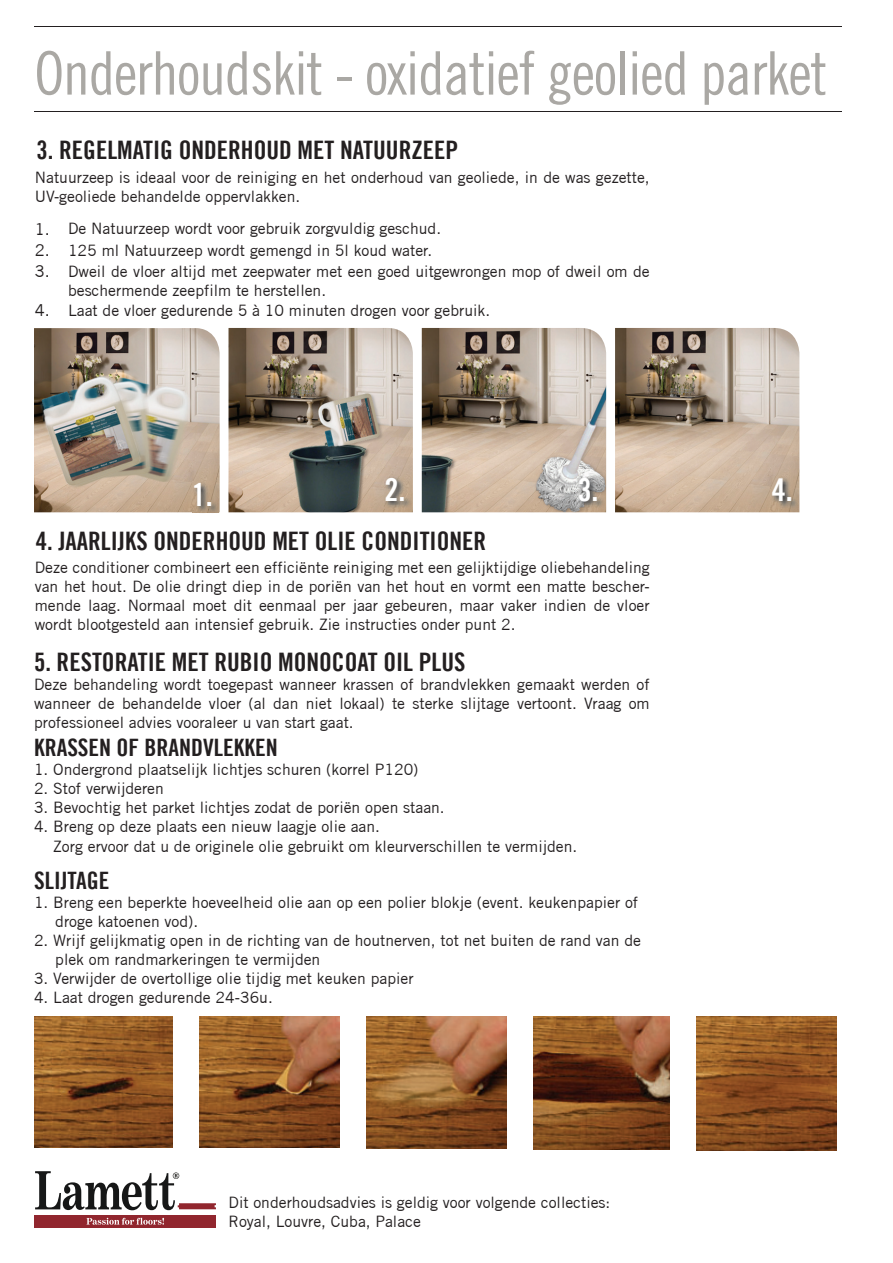
<style>
.page{position:relative;width:893px;height:1263px;background:#fff}
.page>*{position:absolute;margin:0;border:0;box-sizing:border-box;transform-origin:0 0}
.t1{font:60px "Trade Gothic LT Std Cn 18";letter-spacing:-.02em;color:#aaa8a4}
.t2{font:31.5px "Trade Gothic Bold Cond Twenty";color:#fff}
.t3{font:25.5px "Trade Gothic Bold Cond Twenty";color:#231f20}
.t4{font:24px "Trade Gothic Bold Cond Twenty";color:#231f20}
.t5{font:15.75px/18.9px "Trade Gothic";color:#231f20}
.s1{font-size:16.5px}
</style>
<div class="page">
<img style="left:34px;top:328px;width:186px;height:184px">
<img style="left:228px;top:328px;width:185px;height:184px">
<img style="left:422px;top:328px;width:184px;height:184px">
<img style="left:615px;top:328px;width:184px;height:184px">
<svg style="left:193px;top:512px;width:26px;height:1px"></svg>
<img style="left:193px;top:482px;width:26px;height:30px">
<img style="left:384px;top:477px;width:27px;height:31px">
<img style="left:578px;top:477px;width:27px;height:31px">
<img style="left:771px;top:477px;width:28px;height:31px">
<hr style="left:34px;top:26px;width:808px;height:1px;background:#231f20">
<hr style="left:34px;top:112px;width:808px;height:1px;background:#231f20">
<img style="left:367px;top:1016px;width:139px;height:132px">
<img style="left:34px;top:1016px;width:138px;height:131px">
<img style="left:533px;top:1016px;width:136px;height:133px">
<img style="left:199px;top:1016px;width:141px;height:131px">
<img style="left:696px;top:1016px;width:140px;height:134px">
<div style="left:35px;top:1215px;width:181px;height:12px;background:#91262e"></div>
<svg style="left:86px;top:1218px;width:78px;height:7px"></svg>
<svg style="left:35px;top:1171px;width:181px;height:39px"></svg>
<h1 class="t1" style="left:34px;top:38px;width:794px">Onderhoudskit - oxidatief geolied parket</h1>
<h3 class="t3" style="left:37px;top:135px;width:423px">3. REGELMATIG ONDERHOUD MET NATUURZEEP</h3>
<p class="t5" style="left:35px;top:168px;width:616px">Natuurzeep is ideaal voor de reiniging en het onderhoud van geoliede, in de was gezette,<br>UV-geoliede behandelde oppervlakken.</p>
<p class="t5" style="left:35px;top:219px;width:408px"><span class="s1">1.</span> De Natuurzeep wordt voor gebruik zorgvuldig geschud.</p>
<p class="t5" style="left:35px;top:240px;width:399px"><span class="s1">2.</span> 125 ml Natuurzeep wordt gemengd in 5l koud water.</p>
<p class="t5" style="left:68px;top:262px;width:583px;text-indent:-33px"><span class="s1">3.</span> Dweil de vloer altijd met zeepwater met een goed uitgewrongen mop of dweil om de beschermende zeepfilm te herstellen.</p>
<p class="t5" style="left:35px;top:300px;width:457px"><span class="s1">4.</span> Laat de vloer gedurende 5 à 10 minuten drogen voor gebruik.</p>
<h2 class="t2" style="left:192px;top:475px;width:22px">1.</h2>
<h2 class="t2" style="left:385px;top:470px;width:22px">2.</h2>
<h2 class="t2" style="left:578px;top:470px;width:22px">3.</h2>
<h2 class="t2" style="left:772px;top:470px;width:22px">4.</h2>
<h3 class="t3" style="left:36px;top:526px;width:452px">4. JAARLIJKS ONDERHOUD MET OLIE CONDITIONER</h3>
<p class="t5" style="left:35px;top:558px;width:616px;text-align:justify">Deze conditioner combineert een efficiënte reiniging met een gelijktijdige oliebehandeling van het hout. De olie dringt diep in de poriën van het hout en vormt een matte bescher&shy;mende laag. Normaal moet dit eenmaal per jaar gebeuren, maar vaker indien de vloer wordt blootgesteld aan intensief gebruik. Zie instructies onder punt 2.</p>
<h3 class="t3" style="left:34px;top:646px;width:433px">5. RESTORATIE MET RUBIO MONOCOAT OIL PLUS</h3>
<p class="t5" style="left:34px;top:674px;width:617px;text-align:justify">Deze behandeling wordt toegepast wanneer krassen of brandvlekken gemaakt werden of wanneer de behandelde vloer (al dan niet lokaal) te sterke slijtage vertoont. Vraag om professioneel advies vooraleer u van start gaat.</p>
<h3 class="t4" style="left:34px;top:733px;width:245px">KRASSEN OF BRANDVLEKKEN</h3>
<p class="t5" style="left:34px;top:760px;width:386px">1. Ondergrond plaatselijk lichtjes schuren (korrel P120)</p>
<p class="t5" style="left:34px;top:779px;width:131px">2. Stof verwijderen</p>
<p class="t5" style="left:34px;top:798px;width:412px">3. Bevochtig het parket lichtjes zodat de poriën open staan.</p>
<p class="t5" style="left:53px;top:816px;width:526px;line-height:19.8px;text-indent:-19px">4. Breng op deze plaats een nieuw laagje olie aan.<br>Zorg ervoor dat u de originele olie gebruikt om kleurverschillen te vermijden.</p>
<h3 class="t4" style="left:34px;top:866px;width:77px">SLIJTAGE</h3>
<p class="t5" style="left:55px;top:893px;width:584px;text-indent:-21px">1. Breng een beperkte hoeveelheid olie aan op een polier blokje (event. keukenpapier of droge katoenen vod).</p>
<p class="t5" style="left:55px;top:930px;width:587px;text-indent:-21px">2. Wrijf gelijkmatig open in de richting van de houtnerven, tot net buiten de rand van de plek om randmarkeringen te vermijden</p>
<p class="t5" style="left:34px;top:968px;width:381px">3. Verwijder de overtollige olie tijdig met keuken papier</p>
<p class="t5" style="left:34px;top:987px;width:240px">4. Laat drogen gedurende 24-36u.</p>
<p class="t5" style="left:228px;top:1193px;width:383px">Dit onderhoudsadvies is geldig voor volgende collecties:<br>Royal, Louvre, Cuba, Palace</p>
</div>
